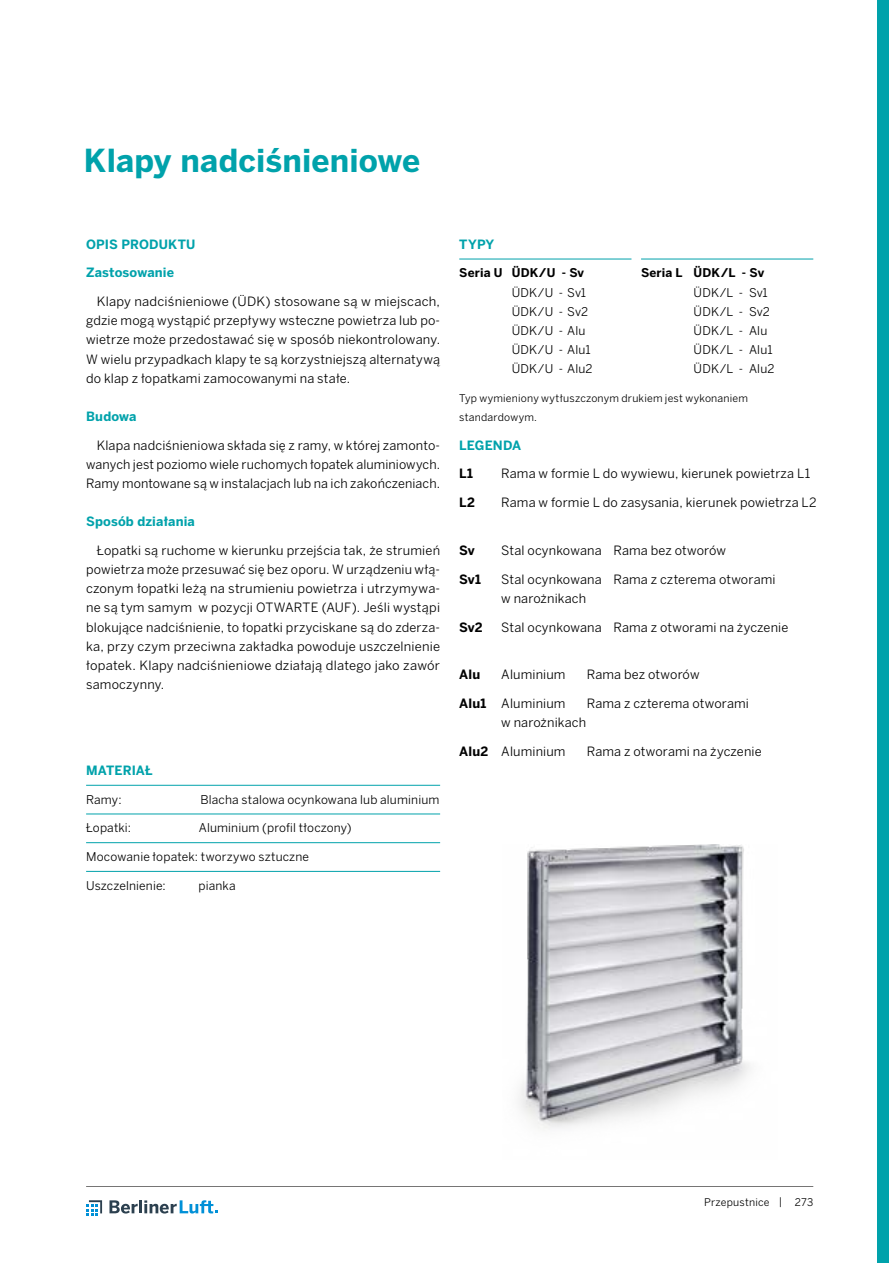
<style>
.page{position:relative;width:889px;height:1263px;background:#fff}
.page>*{position:absolute;margin:0;border:0;box-sizing:border-box;transform-origin:0 0}
.t1{font:700 31.5px "Benton Sans";letter-spacing:.005em;color:#00a2ab}
.t2{font:12.75px/19.2px "Benton Sans";letter-spacing:.01em;color:#000;text-align:justify}
.t3{font:700 12.75px "Benton Sans";letter-spacing:.01em;color:#00a2ab}
.t4{font:700 12.75px "Benton Sans";letter-spacing:.01em;color:#000}
.t5{font:12px/19.2px "Benton Sans";letter-spacing:.015em;color:#000}
.t6{font:700 12px "Benton Sans";letter-spacing:.015em;color:#000}
.t7{font:10.5px/19.2px "Benton Sans";letter-spacing:.02em;color:#000}
.s1{font-weight:700}
</style>
<div class="page">
<svg style="left:86px;top:1200px;width:16px;height:16px"></svg>
<svg style="left:109px;top:1200px;width:109px;height:13px"></svg>
<hr style="left:86px;top:1186px;width:727px;height:1px;background:#706f6f">
<img style="left:519px;top:844px;width:231px;height:285px">
<hr style="left:459px;top:259px;width:172px;height:1px;background:#00a2ab">
<hr style="left:86px;top:785px;width:354px;height:1px;background:#00a2ab">
<hr style="left:86px;top:814px;width:354px;height:1px;background:#00a2ab">
<hr style="left:86px;top:842px;width:354px;height:1px;background:#00a2ab">
<hr style="left:86px;top:871px;width:354px;height:1px;background:#00a2ab">
<hr style="left:641px;top:259px;width:172px;height:1px;background:#00a2ab">
<div style="left:877px;top:0;width:12px;height:1263px;background:#00a2ab"></div>
<h1 class="t1" style="left:84px;top:141px;width:338px">Klapy nadciśnieniowe</h1>
<p class="t3" style="left:86px;top:236px;width:111px">OPIS PRODUKTU</p>
<p class="t3" style="left:86px;top:265px;width:89px">Zastosowanie</p>
<p class="t2" style="left:86px;top:292px;width:356px;text-indent:11px">Klapy nadciśnieniowe (ÜDK) stosowane są w miejscach, gdzie mogą wystąpić przepływy wsteczne powietrza lub po&shy;wietrze może przedostawać się w sposób niekontrolowany.<br>W wielu przypadkach klapy te są korzystniejszą alternatywą do klap z łopatkami zamocowanymi na stałe.</p>
<p class="t3" style="left:86px;top:408px;width:52px">Budowa</p>
<p class="t2" style="left:86px;top:435px;width:355px;text-indent:11px">Klapa nadciśnieniowa składa się z ramy, w której zamonto&shy;wanych jest poziomo wiele ruchomych łopatek aluminiowych.<br>Ramy montowane są w instalacjach lub na ich zakończeniach.</p>
<p class="t3" style="left:86px;top:514px;width:110px">Sposób działania</p>
<p class="t2" style="left:86px;top:541px;width:356px;text-indent:11px">Łopatki są ruchome w kierunku przejścia tak, że strumień powietrza może przesuwać się bez oporu. W urządzeniu włą&shy;czonym łopatki leżą na strumieniu powietrza i utrzymywa&shy;ne są tym samym w pozycji OTWARTE (AUF). Jeśli wystąpi blokujące nadciśnienie, to łopatki przyciskane są do zderza&shy;ka, przy czym przeciwna zakładka powoduje uszczelnienie łopatek. Klapy nadciśnieniowe działają dlatego jako zawór samoczynny.</p>
<p class="t3" style="left:86px;top:762px;width:68px">MATERIAŁ</p>
<p class="t5" style="left:86px;top:790px;width:37px">Ramy:</p>
<p class="t5" style="left:200px;top:790px;width:241px">Blacha stalowa ocynkowana lub aluminium</p>
<p class="t5" style="left:86px;top:818px;width:46px">Łopatki:</p>
<p class="t5" style="left:199px;top:818px;width:154px">Aluminium (profil tłoczony)</p>
<p class="t5" style="left:86px;top:847px;width:225px">Mocowanie łopatek: tworzywo sztuczne</p>
<p class="t5" style="left:86px;top:876px;width:81px">Uszczelnienie:</p>
<p class="t5" style="left:198px;top:876px;width:39px">pianka</p>
<p class="t3" style="left:459px;top:236px;width:37px">TYPY</p>
<p class="t6" style="left:459px;top:266px;width:126px">Seria U ÜDK/U - Sv</p>
<p class="t5" style="left:512px;top:283px;width:82px">ÜDK/U - Sv1<br>ÜDK/U - Sv2<br>ÜDK/U - Alu<br>ÜDK/U - Alu1<br>ÜDK/U - Alu2</p>
<p class="t6" style="left:641px;top:266px;width:125px">Seria L ÜDK/L - Sv</p>
<p class="t5" style="left:693px;top:283px;width:82px">ÜDK/L - Sv1<br>ÜDK/L - Sv2<br>ÜDK/L - Alu<br>ÜDK/L - Alu1<br>ÜDK/L - Alu2</p>
<p class="t7" style="left:459px;top:388px;width:290px">Typ wymieniony wytłuszczonym drukiem jest wykonaniem standardowym.</p>
<p class="t3" style="left:459px;top:437px;width:64px">LEGENDA</p>
<p class="t4" style="left:459px;top:466px;width:15px">L1</p>
<p class="t2" style="left:501px;top:464px;width:310px">Rama w formie L do wywiewu, kierunek powietrza L1</p>
<p class="t4" style="left:459px;top:494px;width:17px">L2</p>
<p class="t2" style="left:501px;top:493px;width:317px">Rama w formie L do zasysania, kierunek powietrza L2</p>
<p class="t4" style="left:459px;top:542px;width:17px">Sv</p>
<p class="t2" style="left:501px;top:541px;width:226px">Stal ocynkowana Rama bez otworów</p>
<p class="t4" style="left:459px;top:571px;width:23px">Sv1</p>
<p class="t2" style="left:501px;top:569px;width:276px">Stal ocynkowana Rama z czterema otworami w narożnikach</p>
<p class="t4" style="left:459px;top:619px;width:25px">Sv2</p>
<p class="t2" style="left:501px;top:617px;width:289px">Stal ocynkowana Rama z otworami na życzenie</p>
<p class="t4" style="left:459px;top:667px;width:22px">Alu</p>
<p class="t2" style="left:501px;top:665px;width:66px">Aluminium</p>
<p class="t2" style="left:587px;top:665px;width:114px">Rama bez otworów</p>
<p class="t2" style="left:459px;top:694px;width:108px"><span class="s1">Alu1</span> Aluminium</p>
<p class="t2" style="left:587px;top:694px;width:164px">Rama z czterema otworami</p>
<p class="t2" style="left:501px;top:713px;width:86px">w narożnikach</p>
<p class="t2" style="left:459px;top:742px;width:108px"><span class="s1">Alu2</span> Aluminium</p>
<p class="t2" style="left:587px;top:742px;width:176px">Rama z otworami na życzenie</p>
<p class="t7" style="left:704px;top:1192px;width:111px">Przepustnice | 273</p>
</div>
